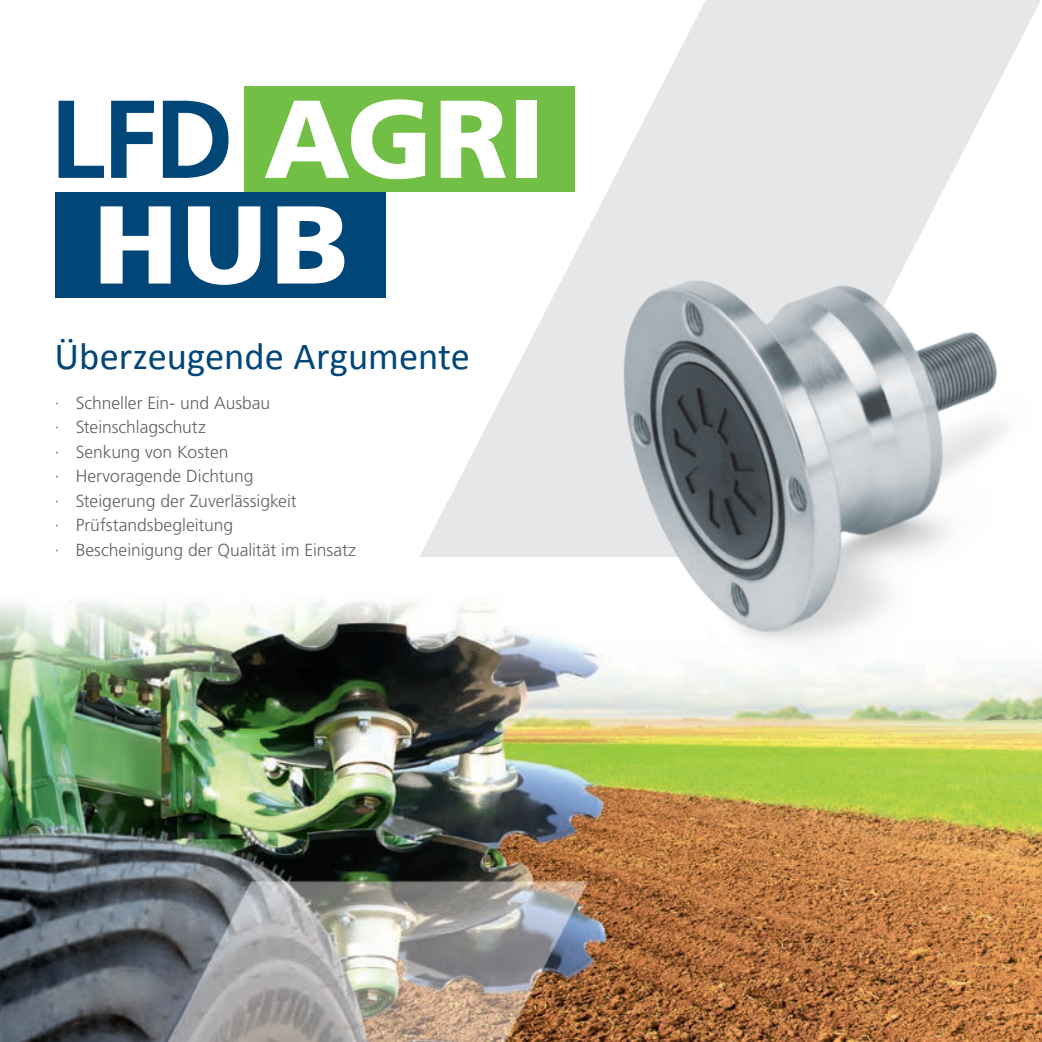
<style>
.page{position:relative;width:1042px;height:1042px;background:#fff}
.page>*{position:absolute;margin:0;border:0;box-sizing:border-box;transform-origin:0 0}
.t1{font:900 110.6px/105.7px "Frutiger";letter-spacing:.01em;color:#fff}
.t2{font:38.5px "Calibri";color:#004677}
.t3{font:300 17.5px/24.5px "Frutiger";letter-spacing:-.005em;color:#636366}
.s1{font-weight:700;color:#004677}
</style>
<div class="page">
<img style="left:0;top:86px;width:1042px;height:956px">
<svg style="left:419px;top:0;width:622px;height:557px;fill:#e6e7e9"></svg>
<img style="left:561px;top:217px;width:471px;height:453px">
<div style="left:244px;top:87px;width:331px;height:105px;background:#71bf44"></div>
<div style="left:55px;top:192px;width:330px;height:106px;background:#004677"></div>
<h1 class="t1" style="left:93px;top:84px;width:454px;text-indent:-43px"><span class="s1">LFD</span> AGRI<br>HUB</h1>
<h2 class="t2" style="left:55px;top:331px;width:417px">Überzeugende Argumente</h2>
<p class="t3" style="left:55px;top:390px;width:303px">· Schneller Ein- und Ausbau<br>· Steinschlagschutz<br>· Senkung von Kosten<br>· Hervoragende Dichtung<br>· Steigerung der Zuverlässigkeit<br>· Prüfstandsbegleitung<br>· Bescheinigung der Qualität im Einsatz</p>
</div>
